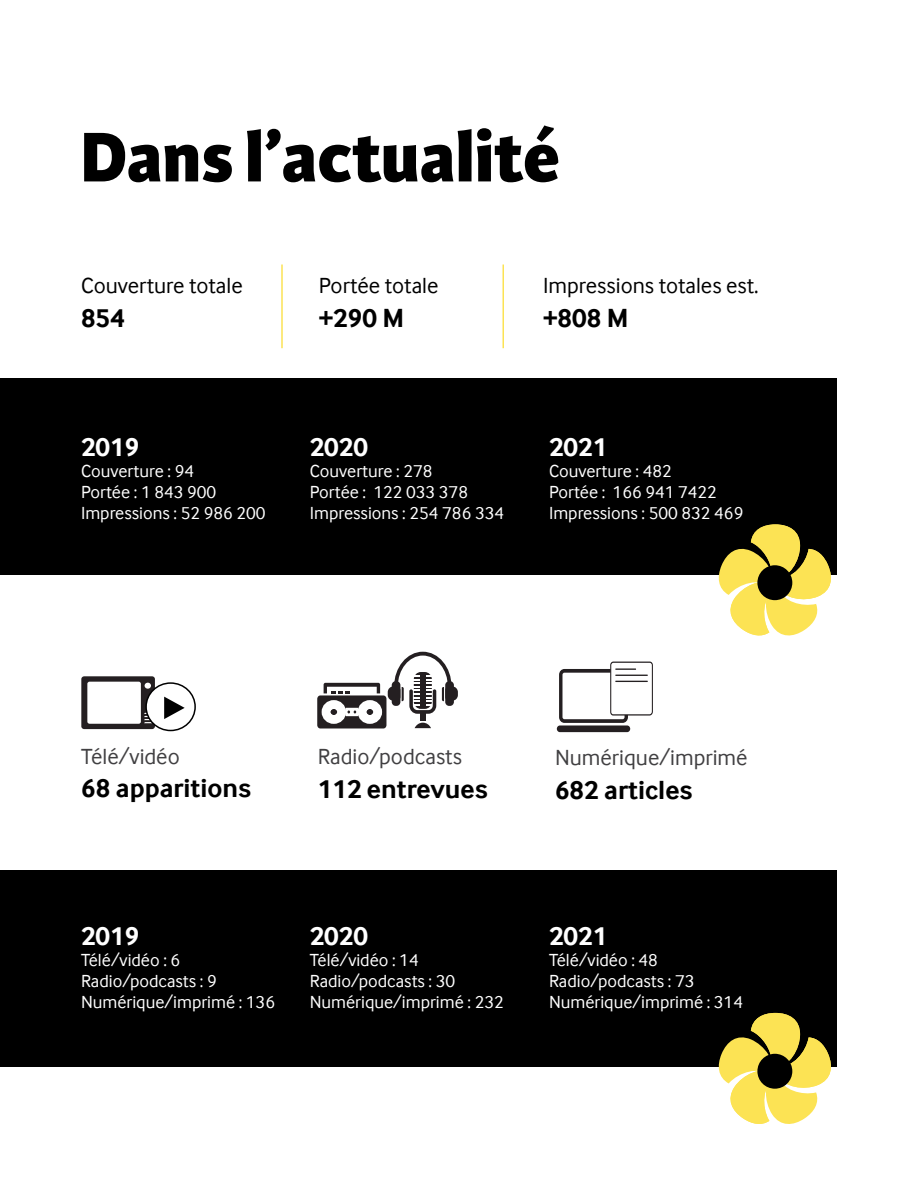
<style>
.page{position:relative;width:918px;height:1188px;background:#fff}
.page>*{position:absolute;margin:0;border:0;box-sizing:border-box;transform-origin:0 0}
.t1{font:800 75px "Karmina Sans";color:#000}
.t2{font:700 27px "Inter Face";color:#000}
.t3{font:700 27px "Inter Face";color:#fff}
.t4{font:22.5px "Inter Face";color:#000}
.t5{font:22.5px "Inter Face";color:#414042}
.t6{font:18px/21px "Inter Face";color:#fff}
</style>
<div class="page">
<div style="left:0;top:870px;width:837px;height:197px;background:#000"></div>
<svg style="left:718px;top:1013px;width:113px;height:111px"></svg>
<div style="left:757px;top:1054px;width:35px;height:35px;background:#000;border-radius:50%"></div>
<div style="left:0;top:378px;width:837px;height:197px;background:#000"></div>
<hr style="left:281px;top:265px;width:2px;height:83px;background:#fce354">
<hr style="left:502px;top:265px;width:2px;height:83px;background:#fce354">
<svg style="left:718px;top:524px;width:113px;height:112px"></svg>
<div style="left:757px;top:565px;width:35px;height:35px;background:#000;border-radius:50%"></div>
<div style="left:81px;top:676px;width:74px;height:53px;background:#241f21;border-radius:3px"></div>
<div style="left:87px;top:682px;width:54px;height:42px;background:#fff;border-radius:2px"></div>
<svg style="left:145px;top:683px;width:6px;height:6px"></svg>
<svg style="left:144px;top:713px;width:8px;height:10px"></svg>
<svg style="left:317px;top:652px;width:141px;height:76px"></svg>
<div style="left:557px;top:725px;width:73px;height:7px;background:#241f21;border-radius:3px"></div>
<svg style="left:559px;top:662px;width:94px;height:61px"></svg>
<hr style="left:615px;top:668px;width:21px;height:2px;background:#241f21">
<hr style="left:615px;top:675px;width:33px;height:1px;background:#241f21">
<hr style="left:615px;top:681px;width:33px;height:1px;background:#241f21">
<div style="left:146px;top:683px;width:49px;height:48px;background:#fff;border-radius:50%"></div>
<div style="left:145px;top:682px;width:51px;height:49px;border:2px solid #000;border-radius:50%"></div>
<svg style="left:164px;top:697px;width:21px;height:22px"></svg>
<h1 class="t1" style="left:80px;top:113px;width:481px">Dans l’actualité</h1>
<p class="t4" style="left:81px;top:273px;width:163px">Couverture totale</p>
<h2 class="t2" style="left:81px;top:302px;width:45px">854</h2>
<h2 class="t3" style="left:81px;top:431px;width:60px">2019</h2>
<p class="t6" style="left:81px;top:460px;width:186px">Couverture : 94<br>Portée : 1 843 900<br>Impressions : 52 986 200</p>
<p class="t4" style="left:319px;top:273px;width:121px">Portée totale</p>
<h2 class="t2" style="left:319px;top:302px;width:87px">+290 M</h2>
<p class="t4" style="left:543px;top:273px;width:217px">Impressions totales est.</p>
<h2 class="t2" style="left:543px;top:302px;width:87px">+808 M</h2>
<h2 class="t3" style="left:310px;top:431px;width:60px">2020</h2>
<p class="t6" style="left:310px;top:460px;width:196px">Couverture : 278<br>Portée : 122 033 378<br>Impressions : 254 786 334</p>
<h2 class="t3" style="left:549px;top:431px;width:60px">2021</h2>
<p class="t6" style="left:549px;top:460px;width:196px">Couverture : 482<br>Portée : 166 941 7422<br>Impressions : 500 832 469</p>
<p class="t5" style="left:81px;top:743px;width:100px">Télé/vidéo</p>
<h2 class="t2" style="left:81px;top:773px;width:172px">68 apparitions</h2>
<p class="t5" style="left:318px;top:744px;width:146px">Radio/podcasts</p>
<h2 class="t2" style="left:318px;top:774px;width:172px">112 entrevues</h2>
<p class="t5" style="left:555px;top:745px;width:194px">Numérique/imprimé</p>
<h2 class="t2" style="left:555px;top:774px;width:139px">682 articles</h2>
<h2 class="t3" style="left:81px;top:921px;width:60px">2019</h2>
<p class="t6" style="left:81px;top:950px;width:196px">Télé/vidéo : 6<br>Radio/podcasts : 9<br>Numérique/imprimé : 136</p>
<h2 class="t3" style="left:310px;top:921px;width:60px">2020</h2>
<p class="t6" style="left:310px;top:950px;width:196px">Télé/vidéo : 14<br>Radio/podcasts : 30<br>Numérique/imprimé : 232</p>
<h2 class="t3" style="left:549px;top:921px;width:60px">2021</h2>
<p class="t6" style="left:549px;top:950px;width:196px">Télé/vidéo : 48<br>Radio/podcasts : 73<br>Numérique/imprimé : 314</p>
</div>
